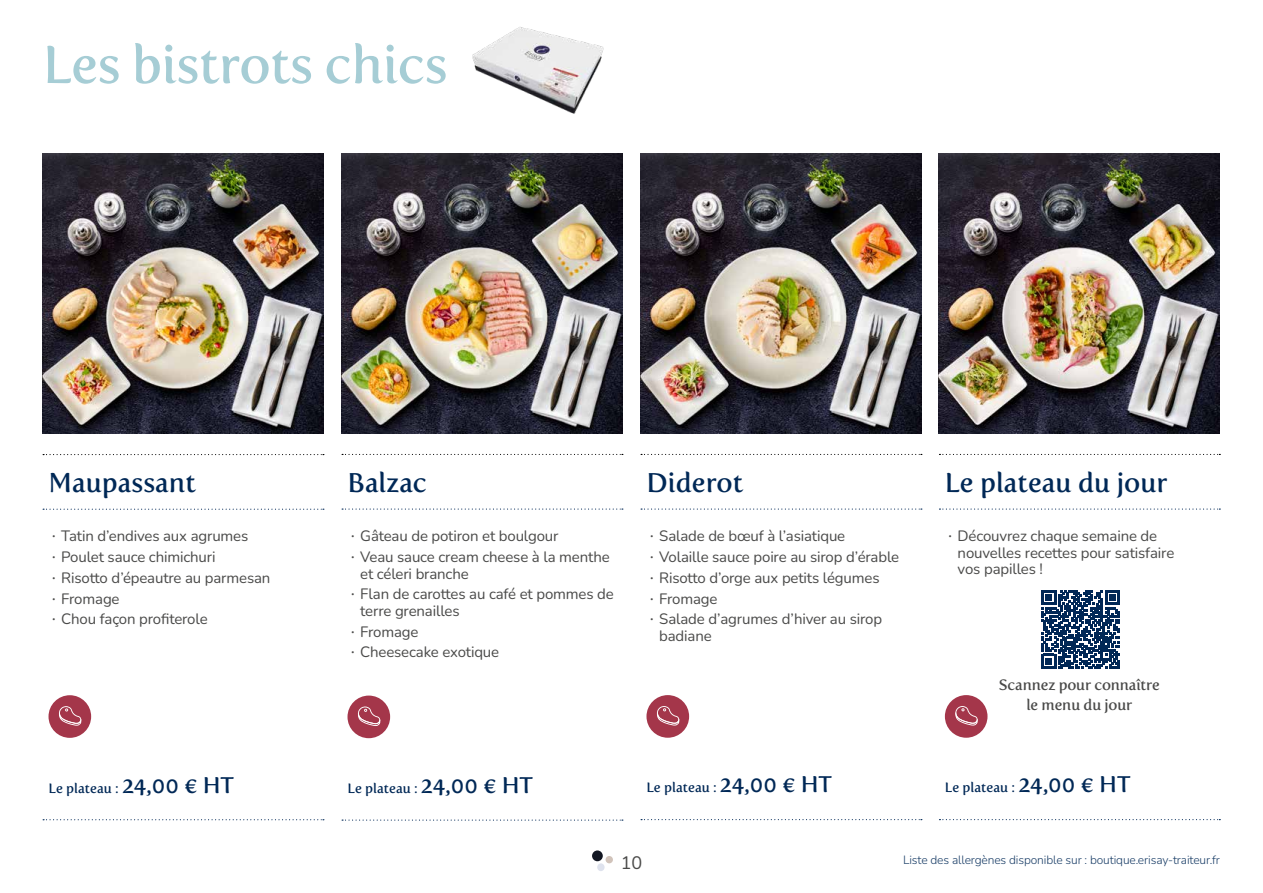
<style>
.page{position:relative;width:1263px;height:893px;background:#fff}
.page>*{position:absolute;margin:0;border:0;box-sizing:border-box;transform-origin:0 0}
.t1{font:52.5px "Fertigo Pro";letter-spacing:-.01em;color:#a6cdd5}
.t2{font:27px "Fertigo Pro";color:#002856}
.t3{font:200 18px "Nunito";color:#4a4a49}
.t4{font:200 15px/20.7px "Nunito";letter-spacing:-.01em;color:#4a4a49}
.t5{font:15px/20.7px "Fertigo Pro";letter-spacing:-.01em;color:#4a4a49;text-align:center}
.t6{font:13.5px "Fertigo Pro";color:#002856}
.t7{font:200 12px "Nunito";letter-spacing:-.01em;color:#1a3e67}
.s1{font-size:18px}
.s2{font-size:22.5px}
</style>
<div class="page">
<img style="left:472px;top:27px;width:132px;height:87px">
<svg style="left:43px;top:454px;width:281px;height:1px"></svg>
<svg style="left:43px;top:819px;width:281px;height:1px"></svg>
<svg style="left:43px;top:509px;width:281px;height:1px"></svg>
<img style="left:43px;top:153px;width:280px;height:281px">
<div style="left:49px;top:695px;width:42px;height:43px;background:#a4364a;border-radius:50%"></div>
<svg style="left:59px;top:706px;width:22px;height:20px"></svg>
<svg style="left:342px;top:454px;width:281px;height:1px"></svg>
<svg style="left:342px;top:819px;width:281px;height:2px"></svg>
<svg style="left:342px;top:508px;width:281px;height:2px"></svg>
<img style="left:342px;top:153px;width:280px;height:281px">
<div style="left:347px;top:696px;width:43px;height:42px;background:#a4364a;border-radius:50%"></div>
<svg style="left:358px;top:706px;width:22px;height:20px"></svg>
<svg style="left:641px;top:454px;width:281px;height:1px"></svg>
<svg style="left:641px;top:819px;width:281px;height:1px"></svg>
<svg style="left:641px;top:508px;width:281px;height:2px"></svg>
<img style="left:641px;top:153px;width:280px;height:281px">
<div style="left:646px;top:695px;width:43px;height:43px;background:#a4364a;border-radius:50%"></div>
<svg style="left:657px;top:706px;width:22px;height:19px"></svg>
<svg style="left:939px;top:454px;width:281px;height:1px"></svg>
<svg style="left:939px;top:819px;width:281px;height:1px"></svg>
<svg style="left:939px;top:508px;width:281px;height:2px"></svg>
<img style="left:939px;top:153px;width:281px;height:281px">
<div style="left:945px;top:695px;width:42px;height:43px;background:#a4364a;border-radius:50%"></div>
<svg style="left:955px;top:706px;width:23px;height:19px"></svg>
<svg style="left:1041px;top:590px;width:79px;height:79px"></svg>
<div style="left:592px;top:850px;width:11px;height:11px;background:#131723;border-radius:50%"></div>
<div style="left:605px;top:856px;width:8px;height:7px;background:#d1c3ba;border-radius:50%"></div>
<div style="left:597px;top:863px;width:8px;height:8px;background:#dee2ed;border-radius:50%"></div>
<h1 class="t1" style="left:43px;top:34px;width:407px">Les bistrots chics</h1>
<h2 class="t2" style="left:49px;top:467px;width:149px">Maupassant</h2>
<p class="t4" style="left:49px;top:525px;width:223px"><span class="s1">∙</span>Tatin d’endives aux agrumes <span class="s1">∙</span>Poulet sauce chimichuri <span class="s1">∙</span>Risotto d’épeautre au parmesan <span class="s1">∙</span>Fromage<br><span class="s1">∙</span>Chou façon profiterole</p>
<p class="t6" style="left:49px;top:780px;width:187px">Le plateau : <span class="s2">24,00 € HT</span></p>
<h2 class="t2" style="left:347px;top:467px;width:81px">Balzac</h2>
<p class="t4" style="left:347px;top:525px;width:264px"><span class="s1">∙</span>Gâteau de potiron et boulgour<br><span class="s1">∙</span>Veau sauce cream cheese à la menthe</p>
<p class="t4" style="left:347px;top:562px;width:268px;text-indent:13px">et céleri branche<br><span class="s1">∙</span>Flan de carottes au café et pommes de</p>
<p class="t4" style="left:347px;top:600px;width:153px;text-indent:13px">terre grenailles <span class="s1">∙</span>Fromage <span class="s1">∙</span>Cheesecake exotique</p>
<h2 class="t2" style="left:646px;top:467px;width:98px">Diderot</h2>
<p class="t4" style="left:646px;top:525px;width:254px"><span class="s1">∙</span>Salade de bœuf à l’asiatique <span class="s1">∙</span>Volaille sauce poire au sirop d’érable <span class="s1">∙</span>Risotto d’orge aux petits légumes <span class="s1">∙</span>Fromage<br><span class="s1">∙</span>Salade d’agrumes d’hiver au sirop</p>
<p class="t4" style="left:659px;top:625px;width:54px">badiane</p>
<h2 class="t2" style="left:945px;top:467px;width:224px">Le plateau du jour</h2>
<p class="t4" style="left:958px;top:527px;width:218px;line-height:16.5px;text-indent:-13px"><span class="s1">∙</span>Découvrez chaque semaine de nouvelles recettes pour satisfaire vos papilles !</p>
<p class="t5" style="left:999px;top:674px;width:162px">Scannez pour connaître le menu du jour</p>
<p class="t6" style="left:347px;top:780px;width:187px">Le plateau : <span class="s2">24,00 € HT</span></p>
<p class="t6" style="left:646px;top:780px;width:187px">Le plateau : <span class="s2">24,00 € HT</span></p>
<p class="t3" style="left:621px;top:850px;width:23px">10</p>
<p class="t6" style="left:945px;top:780px;width:187px">Le plateau : <span class="s2">24,00 € HT</span></p>
<p class="t7" style="left:903px;top:851px;width:318px">Liste des allergènes disponible sur : boutique.erisay-traiteur.fr</p>
</div>
